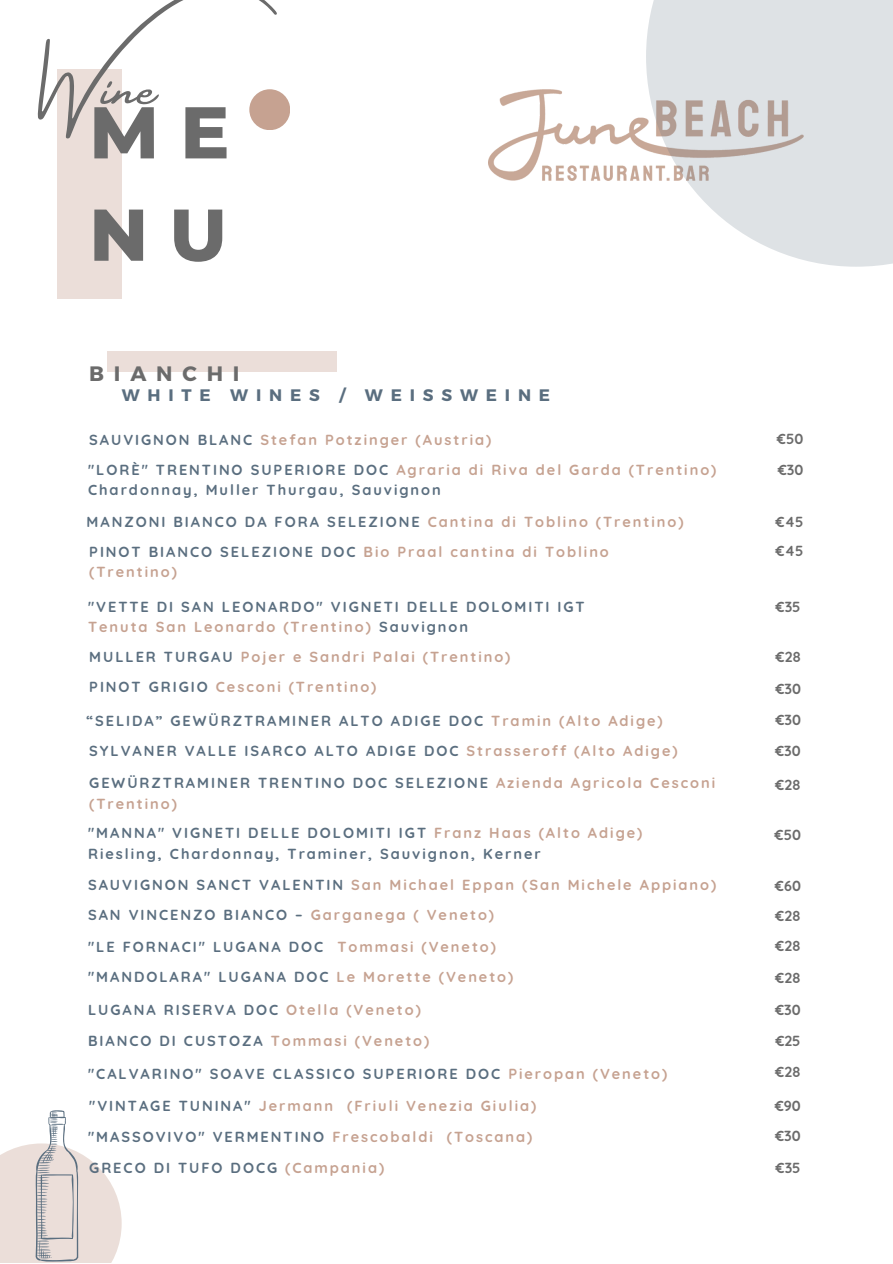
<style>
.page{position:relative;width:893px;height:1264px;background:#fff}
.page>*{position:absolute;margin:0;border:0;box-sizing:border-box;transform-origin:0 0}
.t1{font:800 73.05px/102.3px "Montserrat";color:#6b6b6b}
.t2{font:65.25px "Amsterdam Four";color:#6b6b6b}
.t3{font:700 20.85px "Montserrat";letter-spacing:.47em;color:#6b6b6b}
.t4{font:700 16.65px "Montserrat";letter-spacing:.47em;color:#5a6e7f}
.t5{font:700 14.55px/20.2px "Quicksand";letter-spacing:.135em;color:#5a6e7f}
.t6{font:700 14.55px/20.2px "Quicksand";letter-spacing:.135em;color:#c6a291}
.t7{font:700 14.55px "Quicksand";color:#6b6b6b}
.s1{color:#5a6e7f}
.s2{color:#c6a291}
</style>
<div class="page">
<div style="left:57px;top:69px;width:65px;height:229px;background:#ebded9"></div>
<div style="left:249px;top:89px;width:41px;height:41px;background:#c6a291;border-radius:50%"></div>
<div style="left:108px;top:352px;width:229px;height:20px;background:#ebded9"></div>
<img style="left:488px;top:89px;width:158px;height:91px">
<svg style="left:646px;top:0;width:246px;height:267px;background:#e0e2e3"></svg>
<svg style="left:0;top:1144px;width:122px;height:118px;fill:#ebded9"></svg>
<svg style="left:35px;top:1110px;width:43px;height:151px"></svg>
<p class="t2" style="left:42px;top:50px;width:241px">Wine</p>
<p class="t1" style="left:89px;top:81px;width:142px">M E<br>N U</p>
<p class="t3" style="left:89px;top:360px;width:152px">BIANCHI</p>
<p class="t4" style="left:122px;top:384px;width:430px">WHITE WINES / WEISSWEINE</p>
<p class="t6" style="left:89px;top:429px;width:403px"><span class="s1">SAUVIGNON BLANC</span> Stefan Potzinger (Austria)</p>
<p class="t7" style="left:776px;top:430px;width:28px">€50</p>
<p class="t5" style="left:88px;top:459px;width:629px">"LORÈ" TRENTINO SUPERIORE DOC <span class="s2">Agraria di Riva del Garda (Trentino)<br></span>Chardonnay, Muller Thurgau, Sauvignon</p>
<p class="t7" style="left:777px;top:461px;width:27px">€30</p>
<p class="t5" style="left:87px;top:511px;width:598px">MANZONI BIANCO DA FORA SELEZIONE <span class="s2">Cantina di Toblino (Trentino)</span></p>
<p class="t7" style="left:775px;top:512px;width:29px">€45</p>
<p class="t6" style="left:89px;top:541px;width:521px"><span class="s1">PINOT BIANCO SELEZIONE DOC</span> Bio Praal cantina di Toblino (Trentino)</p>
<p class="t7" style="left:775px;top:541px;width:29px">€45</p>
<p class="t5" style="left:88px;top:596px;width:498px">"VETTE DI SAN LEONARDO" VIGNETI DELLE DOLOMITI IGT</p>
<p class="t6" style="left:88px;top:616px;width:381px">Tenuta San Leonardo (Trentino) <span class="s1">Sauvignon</span></p>
<p class="t7" style="left:775px;top:597px;width:27px">€35</p>
<p class="t6" style="left:89px;top:646px;width:422px"><span class="s1">MULLER TURGAU</span> Pojer e Sandri Palai (Trentino)</p>
<p class="t7" style="left:775px;top:647px;width:27px">€28</p>
<p class="t6" style="left:89px;top:677px;width:288px"><span class="s1">PINOT GRIGIO</span> Cesconi (Trentino)</p>
<p class="t7" style="left:775px;top:679px;width:27px">€30</p>
<p class="t5" style="left:87px;top:710px;width:577px">“SELIDA” GEWÜRZTRAMINER ALTO ADIGE DOC <span class="s2">Tramin (Alto Adige)</span></p>
<p class="t7" style="left:775px;top:711px;width:27px">€30</p>
<p class="t5" style="left:89px;top:740px;width:590px">SYLVANER VALLE ISARCO ALTO ADIGE DOC <span class="s2">Strasseroff (Alto Adige)</span></p>
<p class="t7" style="left:775px;top:741px;width:27px">€30</p>
<p class="t5" style="left:89px;top:772px;width:627px">GEWÜRZTRAMINER TRENTINO DOC SELEZIONE <span class="s2">Azienda Agricola Cesconi</span></p>
<p class="t6" style="left:89px;top:793px;width:89px">(Trentino)</p>
<p class="t7" style="left:775px;top:775px;width:27px">€28</p>
<p class="t5" style="left:88px;top:822px;width:556px">"MANNA" VIGNETI DELLE DOLOMITI IGT <span class="s2">Franz Haas (Alto Adige)<br></span>Riesling, Chardonnay, Traminer, Sauvignon, Kerner</p>
<p class="t7" style="left:774px;top:825px;width:28px">€50</p>
<p class="t6" style="left:88px;top:874px;width:629px"><span class="s1">SAUVIGNON SANCT VALENTIN</span> San Michael Eppan (San Michele Appiano)</p>
<p class="t7" style="left:774px;top:876px;width:28px">€60</p>
<p class="t5" style="left:88px;top:904px;width:407px">SAN VINCENZO BIANCO – <span class="s2">Garganega ( Veneto)</span></p>
<p class="t7" style="left:775px;top:906px;width:27px">€28</p>
<p class="t5" style="left:88px;top:936px;width:409px">"LE FORNACI" LUGANA DOC <span class="s2">Tommasi (Veneto)</span></p>
<p class="t7" style="left:775px;top:936px;width:27px">€28</p>
<p class="t5" style="left:88px;top:966px;width:427px">"MANDOLARA" LUGANA DOC <span class="s2">Le Morette (Veneto)</span></p>
<p class="t7" style="left:775px;top:968px;width:27px">€28</p>
<p class="t5" style="left:88px;top:999px;width:334px">LUGANA RISERVA DOC <span class="s2">Otella (Veneto)</span></p>
<p class="t7" style="left:775px;top:1000px;width:27px">€30</p>
<p class="t5" style="left:88px;top:1030px;width:343px">BIANCO DI CUSTOZA <span class="s2">Tommasi (Veneto)</span></p>
<p class="t7" style="left:775px;top:1031px;width:27px">€25</p>
<p class="t5" style="left:88px;top:1063px;width:580px">"CALVARINO" SOAVE CLASSICO SUPERIORE DOC <span class="s2">Pieropan (Veneto)</span></p>
<p class="t7" style="left:775px;top:1062px;width:27px">€28</p>
<p class="t6" style="left:89px;top:1095px;width:448px"><span class="s1">"VINTAGE TUNINA"</span> Jermann (Friuli Venezia Giulia)</p>
<p class="t7" style="left:774px;top:1095px;width:28px">€90</p>
<p class="t5" style="left:88px;top:1125px;width:446px">"MASSOVIVO" VERMENTINO <span class="s2">Frescobaldi (Toscana)</span></p>
<p class="t7" style="left:775px;top:1126px;width:27px">€30</p>
<p class="t5" style="left:89px;top:1157px;width:296px">GRECO DI TUFO DOCG <span class="s2">(Campania)</span></p>
<p class="t7" style="left:775px;top:1158px;width:27px">€35</p>
</div>
